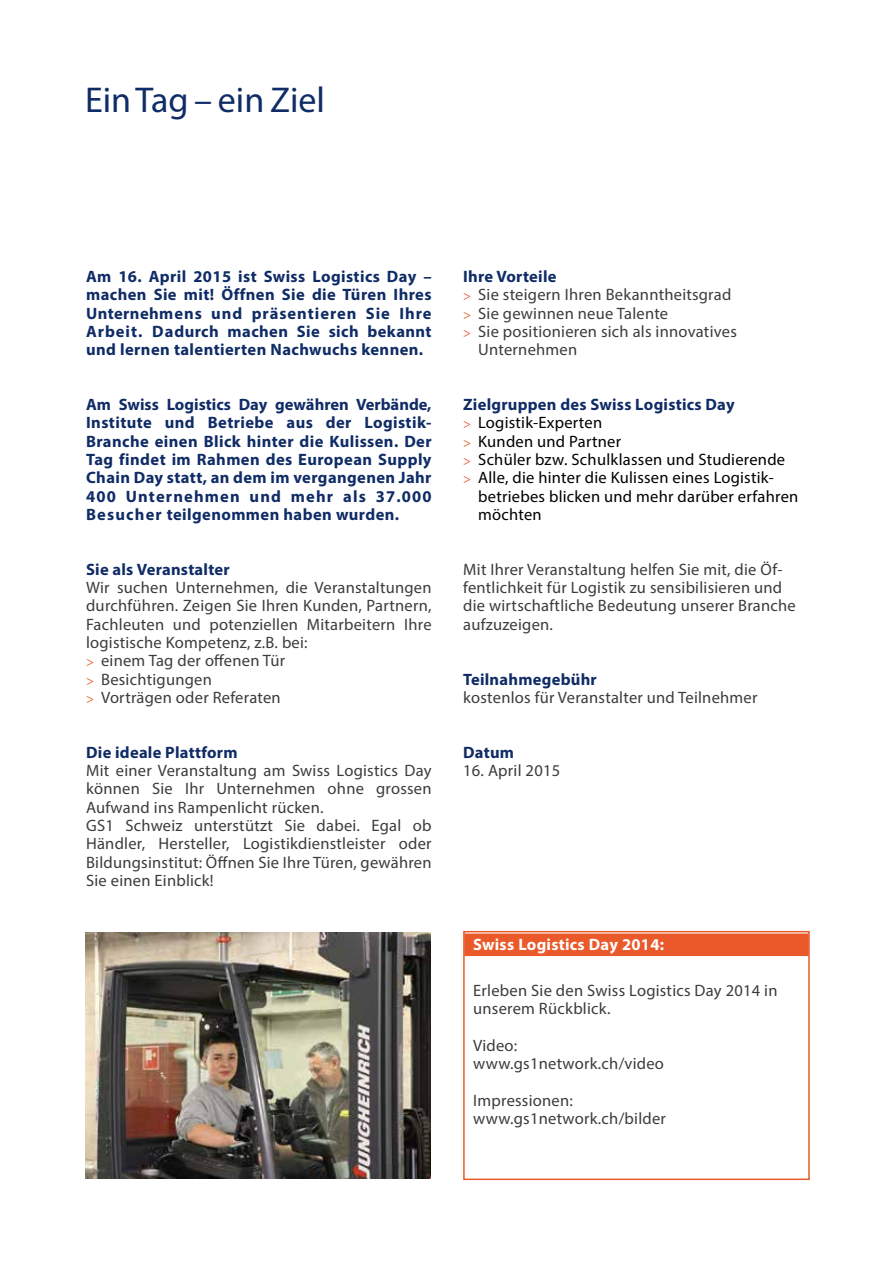
<style>
.page{position:relative;width:893px;height:1263px;background:#fff}
.page>*{position:absolute;margin:0;border:0;box-sizing:border-box;transform-origin:0 0}
.t1{font:36px "Myriad Pro";color:#102c66}
.t2{font:16.5px/18.3px "Myriad Pro";letter-spacing:.015em;color:#3c3c3b}
.t3{font:700 16.5px/18.3px "Myriad Pro";letter-spacing:.015em;color:#102c66;text-align:justify}
.t4{font:16.5px "Myriad Pro";letter-spacing:.015em;color:#000}
.t5{font:700 16.5px "Myriad Pro";letter-spacing:.015em;color:#fff}
.s1{font-size:13.2px;color:#ea5929}
</style>
<div class="page">
<div style="left:464px;top:933px;width:345px;height:23px;background:#ea5929"></div>
<div style="left:463px;top:931px;width:347px;height:249px;border:2px solid #ea5929"></div>
<img style="left:86px;top:932px;width:345px;height:246px">
<h1 class="t1" style="left:85px;top:78px;width:241px">Ein Tag – ein Ziel</h1>
<p class="t3" style="left:86px;top:267px;width:347px">Am 16. April 2015 ist Swiss Logistics Day – machen Sie mit! Öffnen Sie die Türen Ihres Unternehmens und präsentieren Sie Ihre Arbeit. Dadurch machen Sie sich bekannt und lernen talentierten Nachwuchs kennen.</p>
<p class="t3" style="left:86px;top:395px;width:347px">Am Swiss Logistics Day gewähren Verbände, Institute und Betriebe aus der Logistik-Branche einen Blick hinter die Kulissen. Der Tag findet im Rahmen des European Supply Chain Day statt, an dem im vergangenen Jahr 400 Unternehmen und mehr als 37.000<br>Besucher teilgenommen haben wurden.</p>
<p class="t3" style="left:86px;top:559px;width:145px">Sie als Veranstalter</p>
<p class="t2" style="left:86px;top:578px;width:347px">Wir suchen Unternehmen, die Veranstaltungen durchführen. Zeigen Sie Ihren Kunden, Partnern, Fachleuten und potenziellen Mitarbeitern Ihre logistische Kompetenz, z.B. bei:<br><span class="s1">&gt;</span> einem Tag der offenen Tür<br><span class="s1">&gt;</span> Besichtigungen<br><span class="s1">&gt;</span> Vorträgen oder Referaten</p>
<p class="t3" style="left:86px;top:742px;width:153px">Die ideale Plattform</p>
<p class="t2" style="left:86px;top:761px;width:347px">Mit einer Veranstaltung am Swiss Logistics Day können Sie Ihr Unternehmen ohne grossen Aufwand ins Rampenlicht rücken.<br>GS1 Schweiz unterstützt Sie dabei. Egal ob Händler, Hersteller, Logistikdienstleister oder Bildungsinstitut: Öffnen Sie Ihre Türen, gewähren Sie einen Einblick!</p>
<p class="t3" style="left:463px;top:267px;width:95px">Ihre Vorteile</p>
<p class="t2" style="left:463px;top:285px;width:270px"><span class="s1">&gt;</span> Sie steigern Ihren Bekanntheitsgrad</p>
<p class="t2" style="left:463px;top:304px;width:207px"><span class="s1">&gt;</span> Sie gewinnen neue Talente</p>
<p class="t2" style="left:463px;top:322px;width:275px"><span class="s1">&gt;</span> Sie positionieren sich als innovatives</p>
<p class="t2" style="left:478px;top:340px;width:101px">Unternehmen</p>
<p class="t3" style="left:463px;top:395px;width:273px">Zielgruppen des Swiss Logistics Day</p>
<p class="t4" style="left:463px;top:413px;width:141px"><span class="s1">&gt;</span> Logistik-Experten</p>
<p class="t4" style="left:463px;top:431px;width:159px"><span class="s1">&gt;</span> Kunden und Partner</p>
<p class="t4" style="left:463px;top:449px;width:323px"><span class="s1">&gt;</span> Schüler bzw. Schulklassen und Studierende</p>
<p class="t4" style="left:463px;top:467px;width:312px"><span class="s1">&gt;</span> Alle, die hinter die Kulissen eines Logistik-</p>
<p class="t4" style="left:478px;top:486px;width:322px">betriebes blicken und mehr darüber erfahren</p>
<p class="t4" style="left:478px;top:504px;width:65px">möchten</p>
<p class="t2" style="left:463px;top:560px;width:334px">Mit Ihrer Veranstaltung helfen Sie mit, die Öf&shy;fentlichkeit für Logistik zu sensibilisieren und die wirtschaftliche Bedeutung unserer Branche aufzuzeigen.</p>
<p class="t3" style="left:463px;top:669px;width:135px">Teilnahmegebühr</p>
<p class="t2" style="left:463px;top:688px;width:296px">kostenlos für Veranstalter und Teilnehmer</p>
<p class="t3" style="left:463px;top:742px;width:52px">Datum</p>
<p class="t2" style="left:463px;top:761px;width:99px">16. April 2015</p>
<p class="t5" style="left:473px;top:933px;width:192px">Swiss Logistics Day 2014:</p>
<p class="t2" style="left:473px;top:981px;width:306px">Erleben Sie den Swiss Logistics Day 2014 in unserem Rückblick.</p>
<p class="t2" style="left:473px;top:1036px;width:192px">Video: www.gs1network.ch/video</p>
<p class="t2" style="left:473px;top:1090px;width:194px">Impressionen: www.gs1network.ch/bilder</p>
</div>
